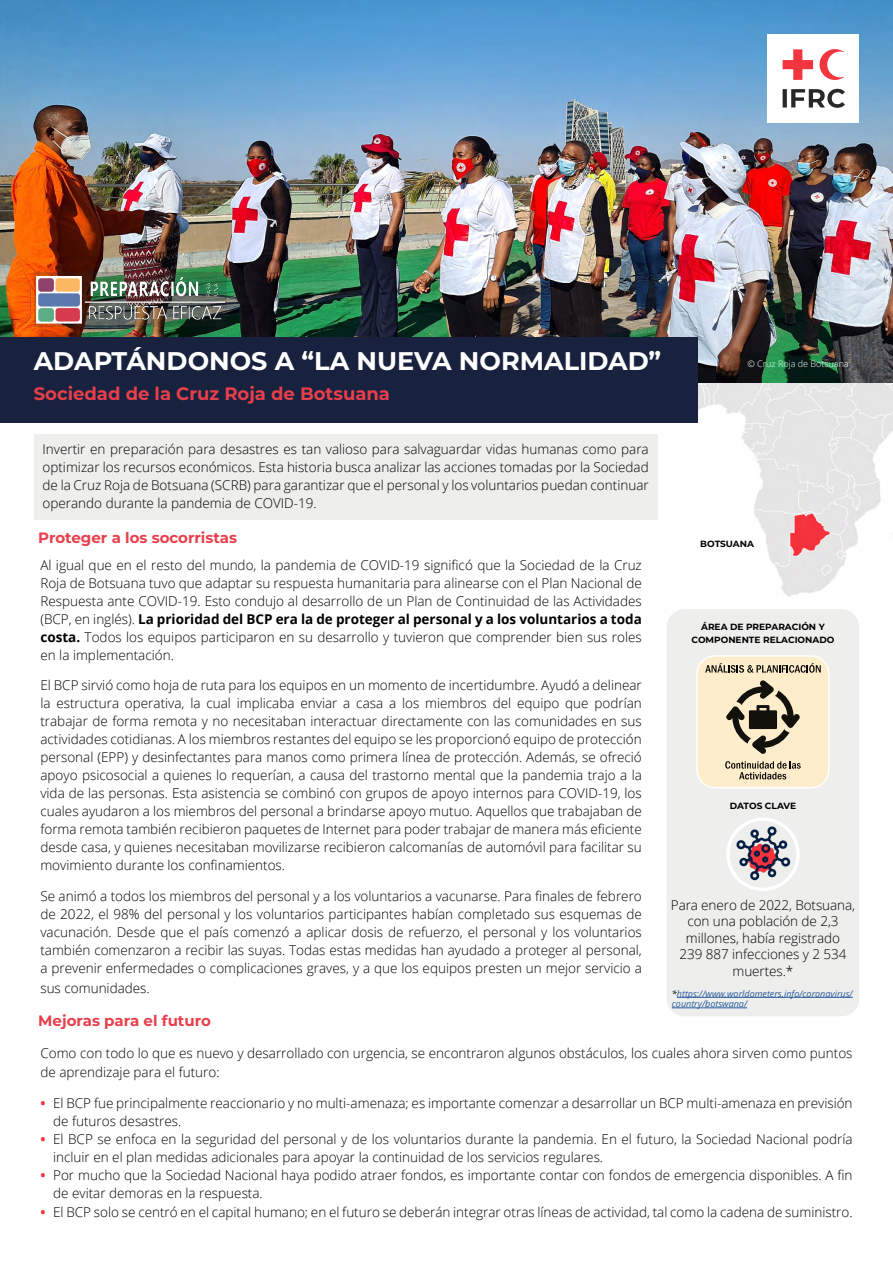
<style>
.page{position:relative;width:893px;height:1263px;background:#fff}
.page>*{position:absolute;margin:0;border:0;box-sizing:border-box;transform-origin:0 0}
.t1{font:700 25.5px "Montserrat";color:#fff}
.t2{font:700 18px "Montserrat";color:#e83f4b}
.t3{font:700 15px "Montserrat";color:#e83f4b}
.t4{font:300 13.5px/18px "Open Sans";color:#000;text-align:justify}
.t5{font:italic 9px/10.5px "Open Sans";color:#275b9b}
.t6{font:700 9px/13.5px "Montserrat";color:#000;text-align:center}
.t7{font:300 9px "Open Sans";color:#fff}
.s1{font-weight:700}
.s2{color:#000}
.s3{font-weight:700;color:#f33540}
</style>
<div class="page">
<img style="left:666px;top:383px;width:227px;height:214px">
<img style="left:0;top:0;width:893px;height:383px">
<div style="left:34px;top:435px;width:623px;height:85px;background:#eeeeed"></div>
<div style="left:0;top:337px;width:697px;height:85px;background:#18223e"></div>
<div style="left:667px;top:609px;width:192px;height:407px;background:#eeeeed;border-radius:18px"></div>
<img style="left:728px;top:819px;width:70px;height:70px;border-radius:35px">
<div style="left:726px;top:817px;width:74px;height:74px;border:3px solid #fff;border-radius:50%"></div>
<div style="left:767px;top:34px;width:92px;height:89px;background:#fff"></div>
<svg style="left:783px;top:49px;width:30px;height:31px"></svg>
<svg style="left:819px;top:49px;width:26px;height:31px"></svg>
<svg style="left:783px;top:89px;width:62px;height:19px"></svg>
<svg style="left:34px;top:273px;width:193px;height:54px;background:#5f543b"></svg>
<img style="left:36px;top:277px;width:188px;height:46px">
<hr style="left:677px;top:997px;width:176px;height:1px;background:#275b9b">
<hr style="left:672px;top:1007px;width:75px;height:1px;background:#275b9b">
<div style="left:697px;top:656px;width:132px;height:132px;background:#fdedca;border-radius:18px"></div>
<div style="left:696px;top:655px;width:134px;height:133px;border:2px solid #fff;border-radius:18px"></div>
<svg style="left:727px;top:680px;width:72px;height:73px"></svg>
<svg style="left:705px;top:663px;width:116px;height:10px"></svg>
<svg style="left:725px;top:761px;width:76px;height:18px"></svg>
<h1 class="t1" style="left:34px;top:343px;width:629px">ADAPTÁNDONOS A “LA NUEVA NORMALIDAD”</h1>
<h2 class="t2" style="left:34px;top:381px;width:358px">Sociedad de la Cruz Roja de Botsuana</h2>
<p class="t4" style="left:43px;top:439px;width:608px">Invertir en preparación para desastres es tan valioso para salvaguardar vidas humanas como para optimizar los recursos económicos. Esta historia busca analizar las acciones tomadas por la Sociedad de la Cruz Roja de Botsuana (SCRB) para garantizar que el personal y los voluntarios puedan continuar operando durante la pandemia de COVID-19.</p>
<p class="t7" style="left:747px;top:358px;width:103px">© Cruz Roja de Botsuana</p>
<p class="t3" style="left:38px;top:527px;width:200px">Proteger a los socorristas</p>
<p class="t6" style="left:700px;top:536px;width:55px">BOTSUANA</p>
<p class="t4" style="left:40px;top:555px;width:603px">Al igual que en el resto del mundo, la pandemia de COVID-19 significó que la Sociedad de la Cruz Roja de Botsuana tuvo que adaptar su respuesta humanitaria para alinearse con el Plan Nacional de Respuesta ante COVID-19. Esto condujo al desarrollo de un Plan de Continuidad de las Actividades (BCP, en inglés). <span class="s1">La prioridad del BCP era la de proteger al personal y a los voluntarios a toda costa.</span> Todos los equipos participaron en su desarrollo y tuvieron que comprender bien sus roles en la implementación.</p>
<p class="t4" style="left:40px;top:676px;width:603px">El BCP sirvió como hoja de ruta para los equipos en un momento de incertidumbre. Ayudó a delinear la estructura operativa, la cual implicaba enviar a casa a los miembros del equipo que podrían trabajar de forma remota y no necesitaban interactuar directamente con las comunidades en sus actividades cotidianas. A los miembros restantes del equipo se les proporcionó equipo de protección personal (EPP) y desinfectantes para manos como primera línea de protección. Además, se ofreció apoyo psicosocial a quienes lo requerían, a causa del trastorno mental que la pandemia trajo a la vida de las personas. Esta asistencia se combinó con grupos de apoyo internos para COVID-19, los cuales ayudaron a los miembros del personal a brindarse apoyo mutuo. Aquellos que trabajaban de forma remota también recibieron paquetes de Internet para poder trabajar de manera más eficiente desde casa, y quienes necesitaban movilizarse recibieron calcomanías de automóvil para facilitar su movimiento durante los confinamientos.</p>
<p class="t4" style="left:40px;top:887px;width:603px">Se animó a todos los miembros del personal y a los voluntarios a vacunarse. Para finales de febrero de 2022, el 98% del personal y los voluntarios participantes habían completado sus esquemas de vacunación. Desde que el país comenzó a aplicar dosis de refuerzo, el personal y los voluntarios también comenzaron a recibir las suyas. Todas estas medidas han ayudado a proteger al personal, a prevenir enfermedades o complicaciones graves, y a que los equipos presten un mejor servicio a</p>
<p class="t4" style="left:40px;top:978px;width:111px">sus comunidades.</p>
<p class="t3" style="left:38px;top:1009px;width:174px">Mejoras para el futuro</p>
<p class="t6" style="left:691px;top:619px;width:144px">ÁREA DE PREPARACIÓN Y<br>COMPONENTE RELACIONADO</p>
<p class="t6" style="left:730px;top:799px;width:68px">DATOS CLAVE</p>
<p class="t4" style="left:671px;top:896px;width:186px;line-height:16.5px;text-align:center">Para enero de 2022, Botsuana, con una población de 2,3 millones, había registrado<br>239 887 infecciones y 2 534 muertes.*</p>
<p class="t5" style="left:672px;top:988px;width:182px"><span class="s2">*</span>https://www.worldometers.info/coronavirus/ country/botswana/</p>
<p class="t4" style="left:40px;top:1042px;width:814px;line-height:19.5px">Como con todo lo que es nuevo y desarrollado con urgencia, se encontraron algunos obstáculos, los cuales ahora sirven como puntos de aprendizaje para el futuro:</p>
<p class="t4" style="left:53px;top:1093px;width:801px;text-indent:-13px"><span class="s3">•</span> El BCP fue principalmente reaccionario y no multi-amenaza; es importante comenzar a desarrollar un BCP multi-amenaza en previsión de futuros desastres.</p>
<p class="t4" style="left:53px;top:1129px;width:801px;text-indent:-13px"><span class="s3">•</span> El BCP se enfoca en la seguridad del personal y de los voluntarios durante la pandemia. En el futuro, la Sociedad Nacional podría incluir en el plan medidas adicionales para apoyar la continuidad de los servicios regulares.</p>
<p class="t4" style="left:53px;top:1165px;width:801px;text-indent:-13px"><span class="s3">•</span> Por mucho que la Sociedad Nacional haya podido atraer fondos, es importante contar con fondos de emergencia disponibles. A fin de evitar demoras en la respuesta.</p>
<p class="t4" style="left:40px;top:1203px;width:814px"><span class="s3">•</span> El BCP solo se centró en el capital humano; en el futuro se deberán integrar otras líneas de actividad, tal como la cadena de suministro.</p>
</div>
